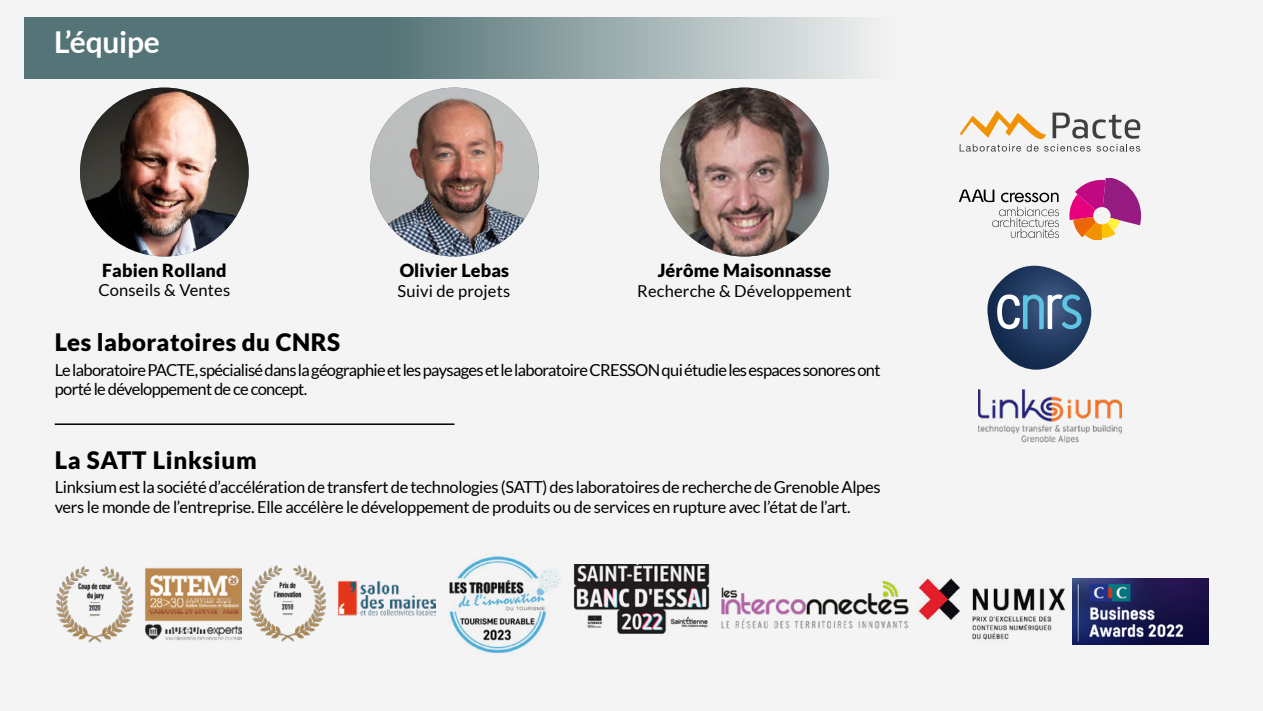
<style>
.page{position:relative;width:1263px;height:711px;background:#fff}
.page>*{position:absolute;margin:0;border:0;box-sizing:border-box;transform-origin:0 0}
.t1{font:700 30px "Lato";letter-spacing:-.01em;color:#fff}
.t2{font:900 24px "Lato";letter-spacing:.02em;color:#000}
.t3{font:900 18px "Lato";letter-spacing:.01em;color:#000}
.t4{font:16.5px/19.8px "Lato";letter-spacing:-.02em;color:#000}
.t5{font:16.5px/19.8px "Lato";letter-spacing:-.04em;color:#000}
.t6{font:16.5px "Lato";letter-spacing:.01em;color:#000}
</style>
<div class="page">
<div style="left:0;top:0;width:1263px;height:710px;background:#f4f4f4"></div>
<svg style="left:25px;top:17px;width:837px;height:62px;background:#7e9597"></svg>
<hr style="left:55px;top:423px;width:399px;height:1px;background:#000">
<svg style="left:1069px;top:178px;width:72px;height:61px"></svg>
<svg style="left:959px;top:189px;width:100px;height:49px"></svg>
<svg style="left:987px;top:265px;width:104px;height:104px"></svg>
<svg style="left:959px;top:110px;width:181px;height:41px"></svg>
<img style="left:978px;top:389px;width:144px;height:53px">
<img style="left:80px;top:87px;width:169px;height:169px;border-radius:84px">
<img style="left:370px;top:87px;width:169px;height:169px;border-radius:84px">
<img style="left:660px;top:87px;width:169px;height:169px;border-radius:84px">
<img style="left:249px;top:565px;width:186px;height:76px">
<img style="left:57px;top:566px;width:185px;height:76px">
<img style="left:724px;top:581px;width:185px;height:48px">
<img style="left:918px;top:578px;width:148px;height:62px">
<img style="left:573px;top:564px;width:151px;height:70px">
<img style="left:1072px;top:578px;width:137px;height:66px">
<img style="left:449px;top:556px;width:112px;height:97px">
<h1 class="t1" style="left:54px;top:25px;width:107px">L’équipe</h1>
<p class="t3" style="left:102px;top:259px;width:126px">Fabien Rolland</p>
<p class="t3" style="left:400px;top:259px;width:111px">Olivier Lebas</p>
<p class="t3" style="left:658px;top:259px;width:175px">Jérôme Maisonnasse</p>
<p class="t6" style="left:98px;top:281px;width:133px">Conseils &amp; Ventes</p>
<p class="t6" style="left:398px;top:281px;width:114px">Suivi de projets</p>
<p class="t6" style="left:637px;top:281px;width:216px">Recherche &amp; Développement</p>
<h2 class="t2" style="left:55px;top:328px;width:287px">Les laboratoires du CNRS</h2>
<p class="t5" style="left:55px;top:359px;width:827px">Le laboratoire PACTE, spécialisé dans la géographie et les paysages et le laboratoire CRESSON qui étudie les espaces sonores ont porté le développement de ce concept.</p>
<h2 class="t2" style="left:55px;top:446px;width:204px">La SATT Linksium</h2>
<p class="t4" style="left:55px;top:477px;width:827px">Linksium est la société d’accélération de transfert de technologies (SATT) des laboratoires de recherche de Grenoble Alpes vers le monde de l’entreprise. Elle accélère le développement de produits ou de services en rupture avec l’état de l’art.</p>
</div>
